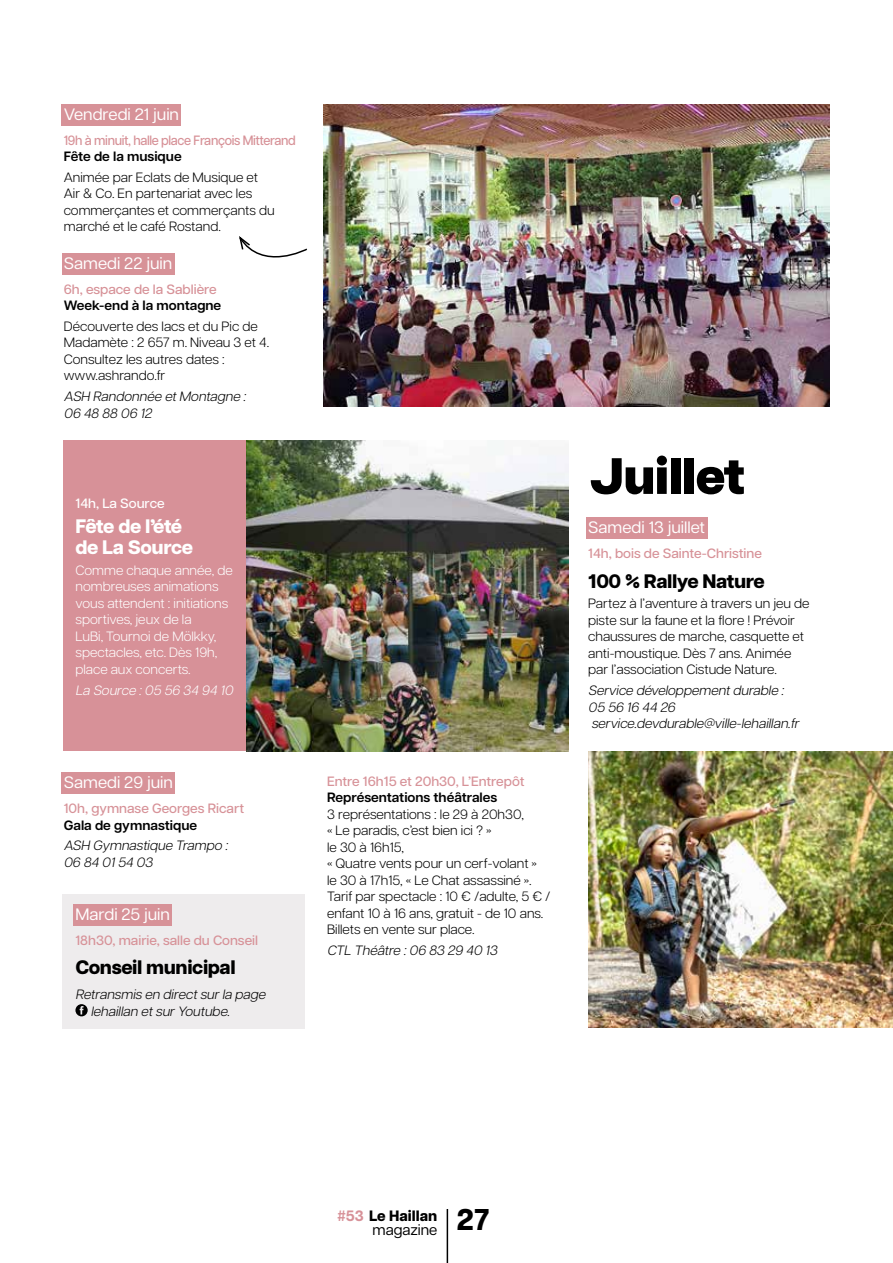
<style>
.page{position:relative;width:893px;height:1263px;background:#fff}
.page>*{position:absolute;margin:0;border:0;box-sizing:border-box;transform-origin:0 0}
.t1{font:800 51px "Articulat CF";letter-spacing:-.02em;color:#000}
.t2{font:800 30px "Articulat CF";color:#000}
.t3{font:800 19.5px "Articulat CF";letter-spacing:-.02em;color:#000}
.t4{font:800 19.5px/21px "Articulat CF";letter-spacing:-.025em;color:#fff}
.t5{font:16.5px "Articulat CF";color:#fff}
.t6{font:800 15px/13.8px "Articulat CF";color:#000;text-align:right}
.t7{font:300 13.5px/16.5px "Articulat CF";color:#000}
.t8{font:italic 300 13.5px/16.5px "Articulat CF";color:#000}
.t9{font:300 13.5px/16.5px "Articulat CF";color:#fff}
.t10{font:500 13.5px "Articulat CF";color:#d79298}
.t11{font:600 13.5px "Articulat CF";color:#000}
.t12{font:500 13.5px "Articulat CF";letter-spacing:-.025em;color:#d79298;scale:.95 1}
.t13{font:italic 300 13.5px "Articulat CF";color:#fff}
.t14{font:500 13.5px "Articulat CF";color:#fff}
.s1{font-weight:700;color:#d79198}
.s2{font-weight:400}
</style>
<div class="page">
<hr style="left:447px;top:1209px;width:1px;height:54px;background:#000">
<div style="left:62px;top:104px;width:119px;height:21px;background:#d79298"></div>
<div style="left:62px;top:253px;width:112px;height:21px;background:#d79298"></div>
<div style="left:63px;top:894px;width:242px;height:134px;background:#eeeced"></div>
<div style="left:73px;top:904px;width:99px;height:21px;background:#d79298"></div>
<svg style="left:75px;top:1004px;width:13px;height:12px"></svg>
<img style="left:324px;top:104px;width:505px;height:302px">
<img style="left:588px;top:751px;width:305px;height:277px">
<svg style="left:239px;top:236px;width:68px;height:22px"></svg>
<div style="left:586px;top:518px;width:121px;height:21px;background:#d79298"></div>
<div style="left:63px;top:440px;width:184px;height:311px;background:#d79198"></div>
<img style="left:247px;top:440px;width:321px;height:311px">
<div style="left:62px;top:773px;width:113px;height:21px;background:#d79298"></div>
<p class="t5" style="left:64px;top:102px;width:117px">Vendredi 21 juin</p>
<p class="t12" style="left:64px;top:130px;width:246px">19h à minuit, halle place François Mitterand</p>
<p class="t11" style="left:64px;top:146px;width:119px">Fête de la musique</p>
<p class="t7" style="left:64px;top:168px;width:212px">Animée par Eclats de Musique et<br>Air &amp; Co. En partenariat avec les commerçantes et commerçants du marché et le café Rostand.</p>
<p class="t5" style="left:64px;top:251px;width:110px">Samedi 22 juin</p>
<p class="t10" style="left:64px;top:279px;width:154px">6h, espace de la Sablière</p>
<p class="t11" style="left:64px;top:295px;width:159px">Week-end à la montagne</p>
<p class="t7" style="left:64px;top:317px;width:207px">Découverte des lacs et du Pic de<br>Madamète : 2 657 m. Niveau 3 et 4.<br>Consultez les autres dates : www.ashrando.fr</p>
<p class="t8" style="left:64px;top:387px;width:187px">ASH Randonnée etMontagne :</p>
<p class="t14" style="left:75px;top:493px;width:91px">14h, La Source</p>
<h3 class="t4" style="left:75px;top:515px;width:119px">Fête de l’été de La Source</h3>
<p class="t9" style="left:75px;top:561px;width:159px">Comme chaque année, de nombreuses animations vous attendent : initiations sportives, jeux de la<br>LuBi, Tournoi de Mölkky, spectacles, etc. Dès 19h, place aux concerts.</p>
<p class="t13" style="left:75px;top:680px;width:162px">La Source :05 56 34 94 10</p>
<p class="t5" style="left:64px;top:770px;width:111px">Samedi 29 juin</p>
<p class="t10" style="left:64px;top:799px;width:182px">10h, gymnase Georges Ricart</p>
<p class="t11" style="left:64px;top:815px;width:135px">Gala de gymnastique</p>
<p class="t8" style="left:64px;top:836px;width:169px">ASH Gymnastique Trampo :<br>06 84 0154 03</p>
<p class="t5" style="left:75px;top:902px;width:96px">Mardi 25 juin</p>
<p class="t10" style="left:75px;top:930px;width:184px">18h30, mairie, salle du Conseil</p>
<h3 class="t3" style="left:75px;top:953px;width:162px">Conseil municipal</h3>
<p class="t8" style="left:91px;top:985px;width:179px;text-indent:-15px">Retransmis en directsurla page lehaillan etsurYoutube.</p>
<p class="t10" style="left:327px;top:771px;width:199px">Entre 16h15 et 20h30, L’Entrepôt</p>
<p class="t11" style="left:327px;top:787px;width:172px">Représentations théâtrales</p>
<p class="t7" style="left:327px;top:805px;width:225px">3 représentations : le 29 à 20h30,<br>« Le paradis, c’est bien ici ? »<br>le 30 à 16h15,<br>« Quatre vents pour un cerf-volant »<br>le 30 à 17h15, « Le Chat assassiné ».<br>Tarif par spectacle : 10 € /adulte, 5 € / enfant 10 à 16 ans, gratuit - de 10 ans.<br>Billets en vente sur place.</p>
<p class="t8" style="left:327px;top:941px;width:175px">CTL Théâtre :06 83 29 40 13</p>
<h1 class="t1" style="left:588px;top:438px;width:158px">Juillet</h1>
<p class="t5" style="left:588px;top:515px;width:118px">Samedi 13 juillet</p>
<p class="t10" style="left:588px;top:544px;width:175px">14h, bois de Sainte-Christine</p>
<h3 class="t3" style="left:588px;top:566px;width:178px">100 % Rallye Nature</h3>
<p class="t7" style="left:588px;top:594px;width:223px">Partez à l’aventure à travers un jeu de piste sur la faune et la flore ! Prévoir chaussures de marche, casquette et anti-moustique. Dès 7 ans. Animée par l’association Cistude Nature.</p>
<p class="t8" style="left:588px;top:681px;width:215px">Service développementdurable :<br>05 56 16 44 26 service.devdurable@ville-lehaillan.fr</p>
<p class="t6" style="left:337px;top:1208px;width:102px"><span class="s1">#53</span> Le Haillan <span class="s2">magazine</span></p>
<h2 class="t2" style="left:456px;top:1197px;width:35px">27</h2>
</div>
